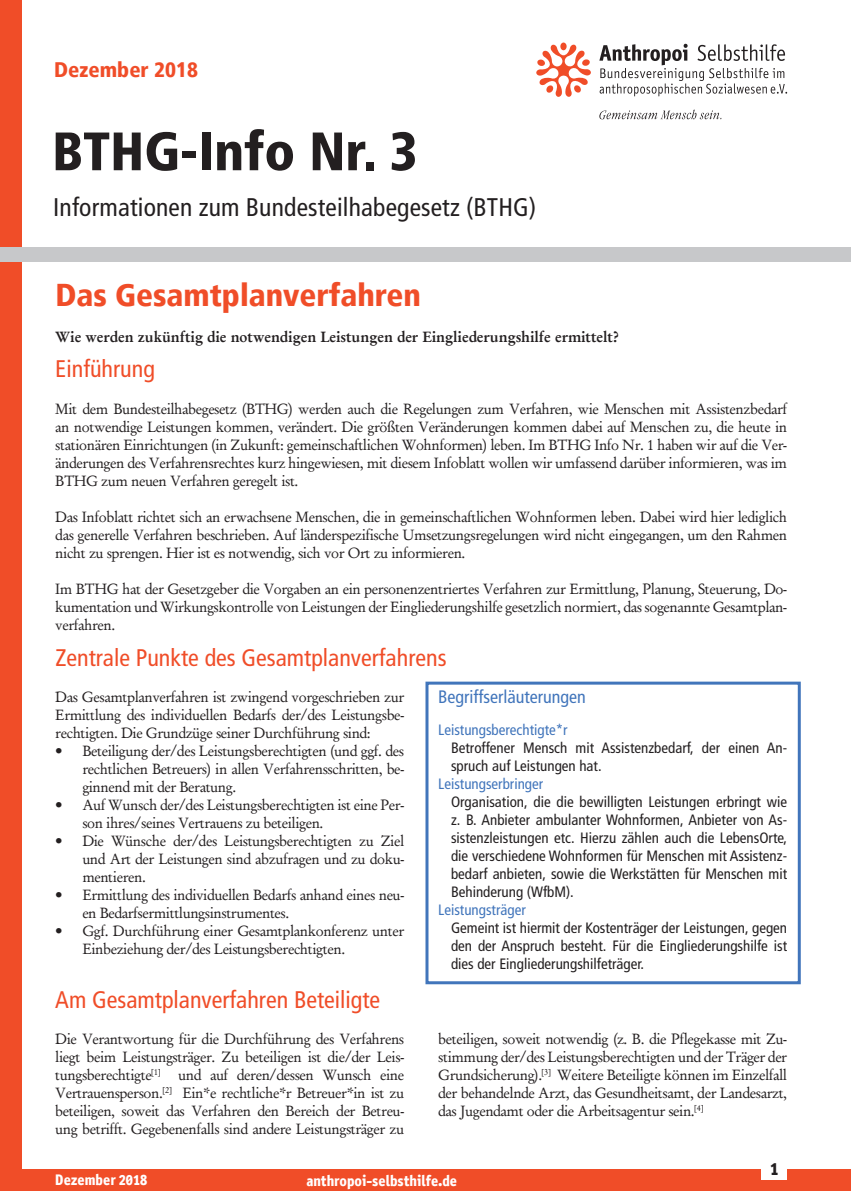
<style>
.page{position:relative;width:851px;height:1191px;background:#fff}
.page>*{position:absolute;margin:0;border:0;box-sizing:border-box;transform-origin:0 0}
.t1{font:900 condensed 54px "Frutiger LT";color:#231f20}
.t2{font:900 condensed 31.5px "Frutiger LT";color:#f04d28}
.t3{font:condensed 25.5px "Frutiger LT";letter-spacing:.005em;color:#231f20}
.Kapitel-Überschrift{font:condensed 24px "Frutiger LT";color:#f04d28}
.t4{font:900 condensed 21px "Frutiger LT";color:#f04d28}
.Absatz-Überschrift-1{font:condensed 18px "Frutiger LT";color:#4175bb}
.t5{font:700 18px "Axel";color:#231f20}
.Text{font:15px/18px "Garamond Antiqua";letter-spacing:-.025em;color:#231f20;text-align:justify}
.Kasten-einger-frutig{font:condensed 15px/18px "Frutiger LT";color:#231f20;text-align:justify}
.t6{font:15px "Garamond Halbfett";color:#231f20}
.t7{font:condensed 15px "Frutiger LT";color:#4175bb}
.t8{font:700 15px "Axel";color:#fff}
</style>
<div class="page">
<div style="left:0;top:1169px;width:850px;height:22px;background:#f04d28"></div>
<div style="left:761px;top:1157px;width:26px;height:22px;background:#fff"></div>
<div style="left:425px;top:681px;width:375px;height:303px;border:3px solid #4175bb"></div>
<svg style="left:599px;top:109px;width:122px;height:10px"></svg>
<svg style="left:536px;top:44px;width:55px;height:53px"></svg>
<svg style="left:599px;top:44px;width:188px;height:52px"></svg>
<div style="left:0;top:0;width:21px;height:1169px;background:#f04d28"></div>
<div style="left:0;top:247px;width:850px;height:14px;background:#c7c8ca"></div>
<p class="t4" style="left:54px;top:57px;width:145px">Dezember 2018</p>
<p class="t1" style="left:52px;top:119px;width:367px">BTHG-Info Nr. 3</p>
<p class="t3" style="left:53px;top:192px;width:484px">Informationen zum Bundesteilhabegesetz (BTHG)</p>
<p class="t2" style="left:55px;top:276px;width:367px">Das Gesamtplanverfahren</p>
<p class="t6" style="left:55px;top:328px;width:565px">Wie werden zukünftig die notwendigen Leistungen der Eingliederungshilfe ermittelt?</p>
<p class="Kapitel-Überschrift" style="left:55px;top:355px;width:101px">Einführung</p>
<p class="Text" style="left:55px;top:400px;width:733px">Mit dem Bundesteilhabegesetz (BTHG) werden auch die Regelungen zum Verfahren, wie Menschen mit Assistenzbedarf an notwendige Leistungen kommen, verändert. Die größten Veränderungen kommen dabei auf Menschen zu, die heute in stationären Einrichtungen (in Zukunft: gemeinschaftlichen Wohnformen) leben. Im BTHG Info Nr. 1 haben wir auf die Ver&shy;änderungen des Verfahrensrechtes kurz hingewiesen, mit diesem Infoblatt wollen wir umfassend darüber informieren, was im BTHG zum neuen Verfahren geregelt ist.</p>
<p class="Text" style="left:55px;top:508px;width:733px">Das Infoblatt richtet sich an erwachsene Menschen, die in gemeinschaftlichen Wohnformen leben. Dabei wird hier lediglich das generelle Verfahren beschrieben. Auf länderspezifische Umsetzungsregelungen wird nicht eingegangen, um den Rahmen nicht zu sprengen. Hier ist es notwendig, sich vor Ort zu informieren.</p>
<p class="Text" style="left:55px;top:580px;width:733px">Im BTHG hat der Gesetzgeber die Vorgaben an ein personenzentriertes Verfahren zur Ermittlung, Planung, Steuerung, Do&shy;kumentation und Wirkungskontrolle von Leistungen der Eingliederungshilfe gesetzlich normiert, das sogenannte Gesamtplan&shy;verfahren.</p>
<p class="Kapitel-Überschrift" style="left:55px;top:644px;width:392px">Zentrale Punkte des Gesamtplanverfahrens</p>
<p class="Text" style="left:55px;top:688px;width:350px">Das Gesamtplanverfahren ist zwingend vorgeschrieben zur Ermittlung des individuellen Bedarfs der/des Leistungsbe&shy;rechtigten. Die Grundzüge seiner Durchführung sind:</p>
<p class="Text" style="left:82px;top:742px;width:323px;text-indent:-27px">• Beteiligung der/des Leistungsberechtigten (und ggf. des rechtlichen Betreuers) in allen Verfahrensschritten, be&shy;ginnend mit der Beratung.</p>
<p class="Text" style="left:82px;top:796px;width:323px;text-indent:-27px">• Auf Wunsch der/des Leistungsberechtigten ist eine Per&shy;son ihres/seines Vertrauens zu beteiligen.</p>
<p class="Text" style="left:82px;top:832px;width:323px;text-indent:-27px">• Die Wünsche der/des Leistungsberechtigten zu Ziel und Art der Leistungen sind abzufragen und zu doku&shy;mentieren.</p>
<p class="Text" style="left:82px;top:886px;width:323px;text-indent:-27px">• Ermittlung des individuellen Bedarfs anhand eines neu&shy;en Bedarfsermittlungsinstrumentes.</p>
<p class="Text" style="left:82px;top:922px;width:323px;text-indent:-27px">• Ggf. Durchführung einer Gesamtplankonferenz unter<br>Einbeziehung der/des Leistungsberechtigten.</p>
<p class="Absatz-Überschrift-1" style="left:438px;top:686px;width:149px">Begriffserläuterungen</p>
<p class="t7" style="left:438px;top:721px;width:131px">Leistungsberechtigte*r</p>
<p class="Kasten-einger-frutig" style="left:451px;top:739px;width:337px">Betroffener Mensch mit Assistenzbedarf, der einen An&shy;spruch auf Leistungen hat.</p>
<p class="t7" style="left:438px;top:775px;width:106px">Leistungserbringer</p>
<p class="Kasten-einger-frutig" style="left:451px;top:793px;width:337px">Organisation, die die bewilligten Leistungen erbringt wie z. B. Anbieter ambulanter Wohnformen, Anbieter von As&shy;sistenzleistungen etc. Hierzu zählen auch die LebensOrte, die verschiedene Wohnformen für Menschen mit Assistenz&shy;bedarf anbieten, sowie die Werkstätten für Menschen mit Behinderung (WfbM).</p>
<p class="t7" style="left:438px;top:901px;width:89px">Leistungsträger</p>
<p class="Kasten-einger-frutig" style="left:451px;top:919px;width:337px">Gemeint ist hiermit der Kostenträger der Leistungen, gegen den der Anspruch besteht. Für die Eingliederungshilfe ist dies der Eingliederungshilfeträger.</p>
<p class="Kapitel-Überschrift" style="left:55px;top:986px;width:326px">Am Gesamtplanverfahren Beteiligte</p>
<p class="Text" style="left:55px;top:1030px;width:350px">Die Verantwortung für die Durchführung des Verfahrens liegt beim Leistungsträger. Zu beteiligen ist die/der Leis&shy;tungsberechtigte<sup>[1]</sup> und auf deren/dessen Wunsch eine Vertrauensperson.<sup>[2]</sup> Ein*e rechtliche*r Betreuer*in ist zu beteiligen, soweit das Verfahren den Bereich der Betreu&shy;ung betrifft. Gegebenenfalls sind andere Leistungsträger zu</p>
<p class="Text" style="left:438px;top:1030px;width:350px">beteiligen, soweit notwendig (z. B. die Pflegekasse mit Zu&shy;stimmung der/des Leistungsberechtigten und der Träger der Grundsicherung).<sup>[3]</sup> Weitere Beteiligte können im Einzelfall der behandelnde Arzt, das Gesundheitsamt, der Landesarzt, das Jugendamt oder die Arbeitsagentur sein.<sup>[4]</sup></p>
<p class="t8" style="left:55px;top:1170px;width:93px">Dezember 2018</p>
<p class="t8" style="left:306px;top:1170px;width:152px">anthropoi-selbsthilfe.de</p>
<p class="t5" style="left:770px;top:1157px;width:10px">1</p>
</div>
